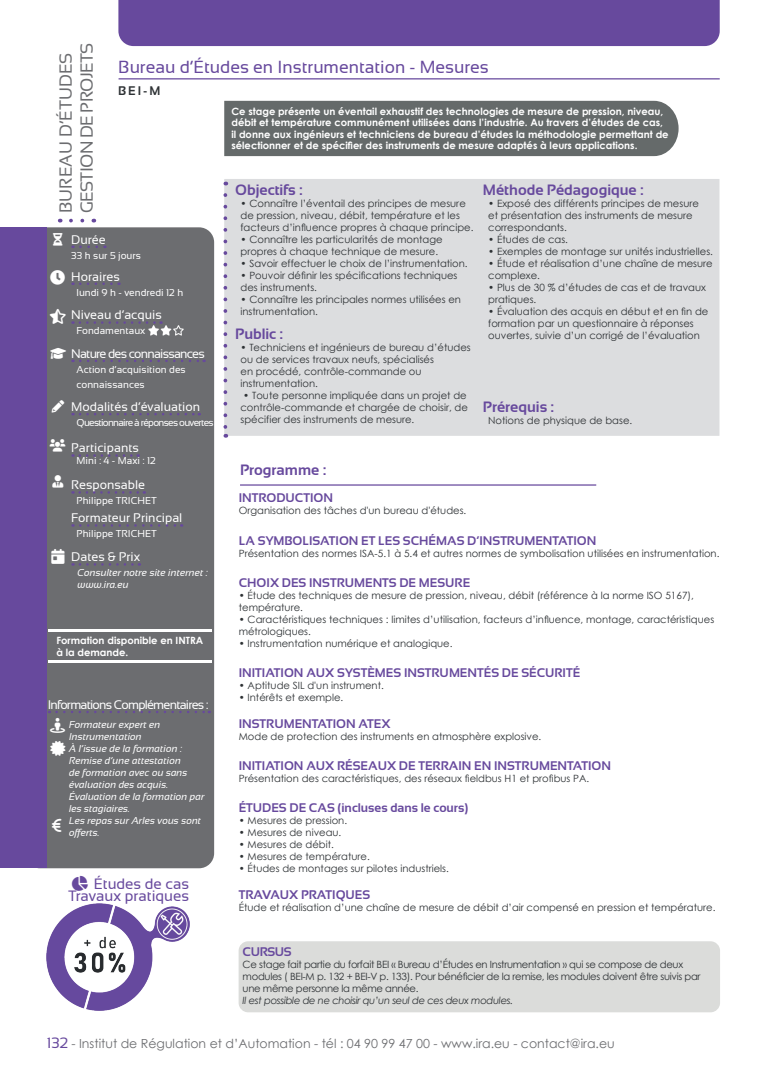
<style>
.page{position:relative;width:780px;height:1088px;background:#fff}
.page>*{position:absolute;margin:0;border:0;box-sizing:border-box;transform-origin:0 0}
.t1{font:17.5px "Sansation";color:#67499d}
.t2{font:17.5px/21px "Sansation";letter-spacing:-.04em;color:#6c6d70}
.t3{font:700 15px "Sansation";color:#67499d}
.t4{font:15px/12.5px "Sansation";color:#67499d;text-align:right}
.t5{font:700 12.5px "Sansation";color:#67499d}
.t6{font:12.5px "Sansation";color:#fff}
.t7{font:12.5px "Century Gothic";color:#6c6d70}
.t8{font:12.5px "Sansation";letter-spacing:-.06em;color:#fff}
.t9{font:700 12.5px "Sansation";color:#2d3134}
.t10{font:10px/12px "Century Gothic";color:#2d3134}
.t11{font:700 10px/11.2px "Century Gothic";color:#fff}
.t12{font:italic 10px/12px "Sansation";color:#fff}
.t13{font:10px/12px "Century Gothic";letter-spacing:-.03em;color:#2d3134}
.t14{font:10px/15px "Sansation";color:#fff}
.t15{font:italic 10px "Century Gothic";letter-spacing:-.03em;color:#2d3134}
.t16{font:10px "Sansation";letter-spacing:-.07em;color:#fff}
.s1{font-family:"Sansation";font-size:15px;color:#67499d}
</style>
<div class="page">
<div style="left:25px;top:227px;width:189px;height:641px;background:#6c6d70;border-radius:15px"></div>
<div style="left:118px;top:0;width:601px;height:46px;background:#67499d"></div>
<div style="left:0;top:227px;width:46px;height:641px;background:#67499d"></div>
<svg style="left:71px;top:219px;width:23px;height:3px"></svg>
<hr style="left:118px;top:78px;width:601px;height:1px;background:#67499d">
<hr style="left:49px;top:660px;width:163px;height:3px;background:#fff">
<hr style="left:49px;top:629px;width:163px;height:3px;background:#fff">
<div style="left:224px;top:101px;width:454px;height:55px;background:#656a6a"></div>
<img style="left:46px;top:904px;width:144px;height:106px">
<div style="left:224px;top:179px;width:495px;height:257px;background:#dcdddf"></div>
<hr style="left:240px;top:484px;width:356px;height:2px;background:#67499d">
<svg style="left:223px;top:195px;width:4px;height:243px"></svg>
<svg style="left:80px;top:282px;width:39px;height:3px"></svg>
<svg style="left:80px;top:246px;width:25px;height:2px"></svg>
<svg style="left:80px;top:321px;width:81px;height:3px"></svg>
<svg style="left:80px;top:360px;width:125px;height:2px"></svg>
<svg style="left:80px;top:413px;width:120px;height:2px"></svg>
<svg style="left:80px;top:563px;width:60px;height:3px"></svg>
<svg style="left:80px;top:454px;width:59px;height:3px"></svg>
<svg style="left:80px;top:491px;width:65px;height:3px"></svg>
<svg style="left:80px;top:524px;width:102px;height:3px"></svg>
<img style="left:146px;top:323px;width:38px;height:13px">
<div style="left:238px;top:941px;width:482px;height:71px;background:#dbdcda;border-radius:10px"></div>
<svg style="left:49px;top:711px;width:161px;height:2px"></svg>
<h1 class="t2" style="left:55px;top:213px;width:171px;rotate:-90deg">BUREAU D’ÉTUDES<br>GESTION DE PROJETS</h1>
<h1 class="t1" style="left:118px;top:57px;width:372px">Bureau d’Études en Instrumentation - Mesures</h1>
<p class="t9" style="left:118px;top:83px;width:44px">BEI-M</p>
<p class="t11" style="left:231px;top:105px;width:438px">Ce stage présente un éventail exhaustif des technologies de mesure de pression, niveau, débit et température communément utilisées dans l’industrie. Au travers d’études de cas, il donne aux ingénieurs et techniciens de bureau d’études la méthodologie permettant de sélectionner et de spécifier des instruments de mesure adaptés à leurs applications.</p>
<h2 class="t3" style="left:235px;top:181px;width:69px">Objectifs :</h2>
<p class="t10" style="left:240px;top:197px;width:234px">• Connaître l’éventail des principes de mesure de pression, niveau, débit, température et les facteurs d’influence propres à chaque principe.</p>
<p class="t10" style="left:240px;top:233px;width:203px">• Connaître les particularités de montage propres à chaque technique de mesure.</p>
<p class="t10" style="left:240px;top:257px;width:229px">• Savoir effectuer le choix de l’instrumentation.</p>
<p class="t10" style="left:240px;top:269px;width:218px">• Pouvoir définir les spécifications techniques des instruments.</p>
<p class="t10" style="left:240px;top:293px;width:222px">• Connaître les principales normes utilisées en instrumentation.</p>
<h2 class="t3" style="left:483px;top:181px;width:162px">Méthode Pédagogique :</h2>
<p class="t10" style="left:488px;top:197px;width:212px">• Exposé des différents principes de mesure et présentation des instruments de mesure correspondants.</p>
<p class="t10" style="left:488px;top:233px;width:81px">• Études de cas.</p>
<p class="t10" style="left:488px;top:245px;width:226px">• Exemples de montage sur unités industrielles.</p>
<p class="t10" style="left:488px;top:257px;width:226px">• Étude et réalisation d’une chaîne de mesure complexe.</p>
<p class="t10" style="left:488px;top:281px;width:219px">• Plus de 30 % d’études de cas et de travaux pratiques.</p>
<p class="t10" style="left:488px;top:305px;width:222px">• Évaluation des acquis en début et en fin de formation par un questionnaire à réponses ouvertes, suivie d’un corrigé de l’évaluation</p>
<p class="t6" style="left:71px;top:232px;width:36px">Durée</p>
<p class="t14" style="left:71px;top:248px;width:71px">33 h sur 5 jours</p>
<p class="t6" style="left:71px;top:269px;width:50px">Horaires</p>
<p class="t14" style="left:77px;top:285px;width:108px">lundi 9 h - vendredi 12 h</p>
<p class="t6" style="left:71px;top:308px;width:92px">Niveau d’acquis</p>
<p class="t14" style="left:77px;top:323px;width:70px">Fondamentaux</p>
<p class="t8" style="left:71px;top:346px;width:135px">Nature des connaissances</p>
<p class="t14" style="left:77px;top:362px;width:111px">Action d’acquisition des connaissances</p>
<p class="t6" style="left:71px;top:400px;width:130px">Modalités d’évaluation</p>
<p class="t16" style="left:77px;top:417px;width:139px">Questionnaire à réponses ouvertes</p>
<h2 class="t3" style="left:235px;top:326px;width:49px">Public :</h2>
<p class="t10" style="left:240px;top:341px;width:232px">• Techniciens et ingénieurs de bureau d’études ou de services travaux neufs, spécialisés<br>en procédé, contrôle-commande ou instrumentation.</p>
<p class="t10" style="left:240px;top:389px;width:229px">• Toute personne impliquée dans un projet de contrôle-commande et chargée de choisir, de spécifier des instruments de mesure.</p>
<h2 class="t3" style="left:240px;top:462px;width:88px">Programme :</h2>
<h2 class="t3" style="left:483px;top:398px;width:73px">Prérequis :</h2>
<p class="t10" style="left:488px;top:414px;width:146px">Notions de physique de base.</p>
<p class="t6" style="left:71px;top:441px;width:69px">Participants</p>
<p class="t14" style="left:77px;top:453px;width:81px">Mini : 4 - Maxi : 12</p>
<p class="t6" style="left:71px;top:478px;width:75px">Responsable</p>
<p class="t14" style="left:77px;top:493px;width:82px">Philippe TRICHET</p>
<p class="t6" style="left:71px;top:511px;width:113px">Formateur Principal</p>
<p class="t14" style="left:77px;top:526px;width:82px">Philippe TRICHET</p>
<p class="t5" style="left:239px;top:490px;width:96px">INTRODUCTION</p>
<p class="t10" style="left:239px;top:504px;width:229px">Organisation des tâches d'un bureau d'études.</p>
<p class="t5" style="left:239px;top:533px;width:359px">LA SYMBOLISATION ET LES SCHÉMAS D’INSTRUMENTATION</p>
<p class="t10" style="left:239px;top:547px;width:482px">Présentation des normes ISA-5.1 à 5.4 et autres normes de symbolisation utilisées en instrumentation.</p>
<p class="t5" style="left:239px;top:575px;width:233px">CHOIX DES INSTRUMENTS DE MESURE</p>
<p class="t10" style="left:239px;top:589px;width:456px">• Étude des techniques de mesure de pression, niveau, débit (référence à la norme ISO 5167), température.</p>
<p class="t10" style="left:239px;top:613px;width:477px">• Caractéristiques techniques : limites d’utilisation, facteurs d’influence, montage, caractéristiques métrologiques.</p>
<p class="t10" style="left:239px;top:637px;width:215px">• Instrumentation numérique et analogique.</p>
<p class="t5" style="left:239px;top:665px;width:343px">INITIATION AUX SYSTÈMES INSTRUMENTÉS DE SÉCURITÉ</p>
<p class="t10" style="left:239px;top:679px;width:147px">• Aptitude SIL d'un instrument.</p>
<p class="t10" style="left:239px;top:691px;width:106px">• Intérêts et exemple.</p>
<p class="t5" style="left:239px;top:716px;width:153px">INSTRUMENTATION ATEX</p>
<p class="t10" style="left:239px;top:730px;width:304px">Mode de protection des instruments en atmosphère explosive.</p>
<p class="t5" style="left:239px;top:758px;width:374px">INITIATION AUX RÉSEAUX DE TERRAIN EN INSTRUMENTATION</p>
<p class="t10" style="left:239px;top:772px;width:352px">Présentation des caractéristiques, des réseaux fieldbus H1 et profibus PA.</p>
<p class="t5" style="left:239px;top:800px;width:231px">ÉTUDES DE CAS (incluses dans le cours)</p>
<p class="t10" style="left:239px;top:814px;width:110px">• Mesures de pression.</p>
<p class="t10" style="left:239px;top:826px;width:104px">• Mesures de niveau.</p>
<p class="t10" style="left:239px;top:838px;width:97px">• Mesures de débit.</p>
<p class="t10" style="left:239px;top:850px;width:132px">• Mesures de température.</p>
<p class="t10" style="left:239px;top:862px;width:212px">• Études de montages sur pilotes industriels.</p>
<p class="t5" style="left:239px;top:887px;width:133px">TRAVAUX PRATIQUES</p>
<p class="t10" style="left:239px;top:901px;width:478px">Étude et réalisation d’une chaîne de mesure de débit d’air compensé en pression et température.</p>
<p class="t6" style="left:71px;top:550px;width:70px">Dates &amp; Prix</p>
<p class="t12" style="left:77px;top:567px;width:132px">Consulter notre site internet : www.ira.eu</p>
<p class="t11" style="left:56px;top:633px;width:148px;line-height:12px">Formation disponible en INTRA à la demande.</p>
<p class="t8" style="left:48px;top:697px;width:162px">Informations Complémentaires :</p>
<p class="t12" style="left:69px;top:719px;width:137px">Formateur expert en<br>Instrumentation<br>À l’issue de la formation :<br>Remise d’une attestation<br>de formation avec ou sans évaluation des acquis.<br>Évaluation de la formation par les stagiaires.<br>Les repas sur Arles vous sont offerts.</p>
<h2 class="t4" style="left:68px;top:877px;width:122px">Études de cas<br>Travaux pratiques</h2>
<p class="t5" style="left:243px;top:944px;width:50px">CURSUS</p>
<p class="t13" style="left:243px;top:958px;width:459px">Ce stage fait partie du forfait BEI « Bureau d’Études en Instrumentation » qui se compose de deux modules ( BEI-M p. 132 + BEI-V p. 133). Pour bénéficier de la remise, les modules doivent être suivis par une même personne la même année.</p>
<p class="t15" style="left:243px;top:993px;width:272px">Il est possible de ne choisir qu’un seul de ces deux modules.</p>
<p class="t7" style="left:47px;top:1034px;width:569px"><span class="s1">132</span> - Institut de Régulation et d’Automation - tél : 04 90 99 47 00 - www.ira.eu - contact@ira.eu</p>
</div>
